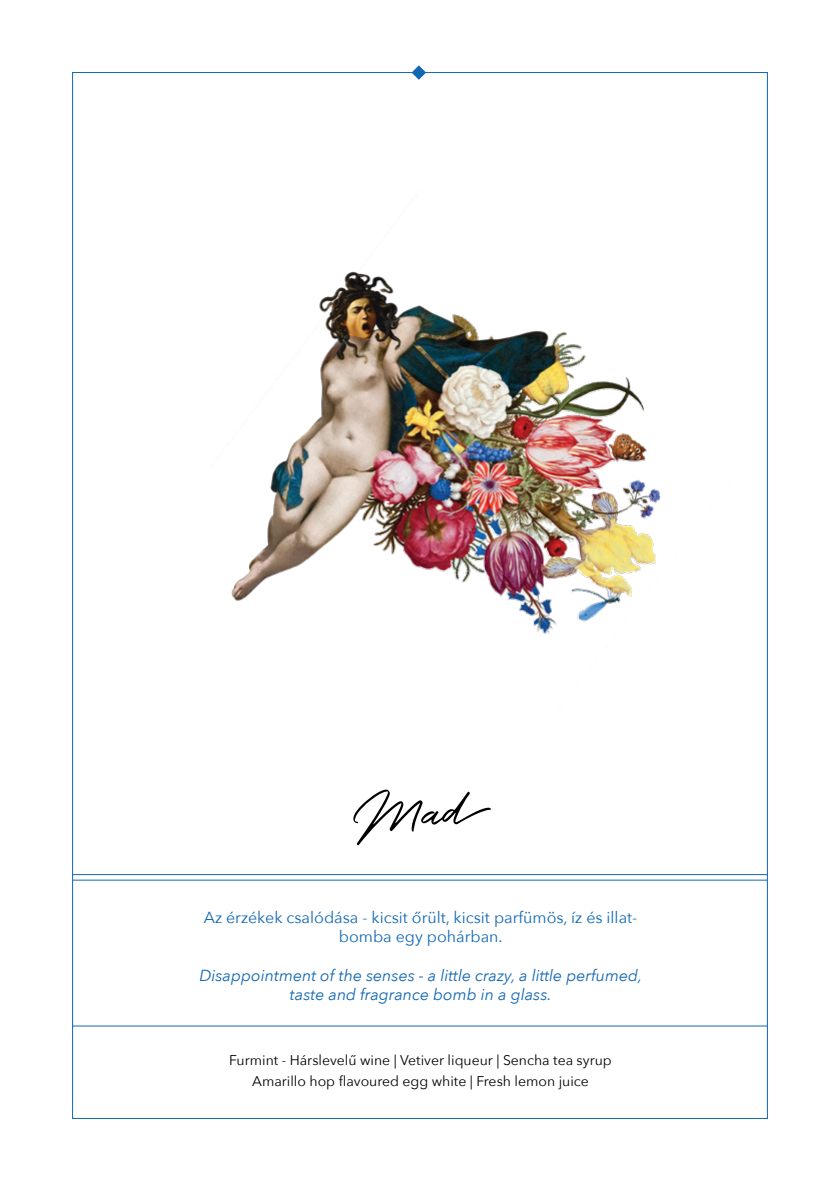
<style>
.page{position:relative;width:840px;height:1191px;background:#fff}
.page>*{position:absolute;margin:0;border:0;box-sizing:border-box;transform-origin:0 0}
.t1{font:italic 16px/19.2px "Avenir Next";color:#1268b3;text-align:center}
.t2{font:16px/19.2px "Avenir Next";color:#1268b3;text-align:center}
.t3{font:14px/20.8px "Avenir Next";color:#000;text-align:center}
</style>
<div class="page">
<img style="left:74px;top:271px;width:691px;height:756px">
<svg style="left:412px;top:65px;width:14px;height:15px"></svg>
<hr style="left:72px;top:874px;width:695px;height:1px;background:#1268b3">
<hr style="left:72px;top:879px;width:695px;height:1px;background:#1268b3">
<hr style="left:72px;top:1025px;width:695px;height:1px;background:#1268b3">
<svg style="left:348px;top:783px;width:144px;height:63px"></svg>
<p class="t2" style="left:204px;top:907px;width:434px">Az érzékek csalódása - kicsit őrült, kicsit parfümös, íz és illat&shy;bomba egy pohárban.</p>
<p class="t1" style="left:199px;top:965px;width:444px">Disappointment of the senses - a little crazy, a little perfumed, taste and fragrance bomb in a glass.</p>
<p class="t3" style="left:229px;top:1049px;width:384px">Furmint - Hárslevelű wine | Vetiver liqueur | Sencha tea syrup<br>Amarillo hop flavoured egg white | Fresh lemon juice</p>
</div>
